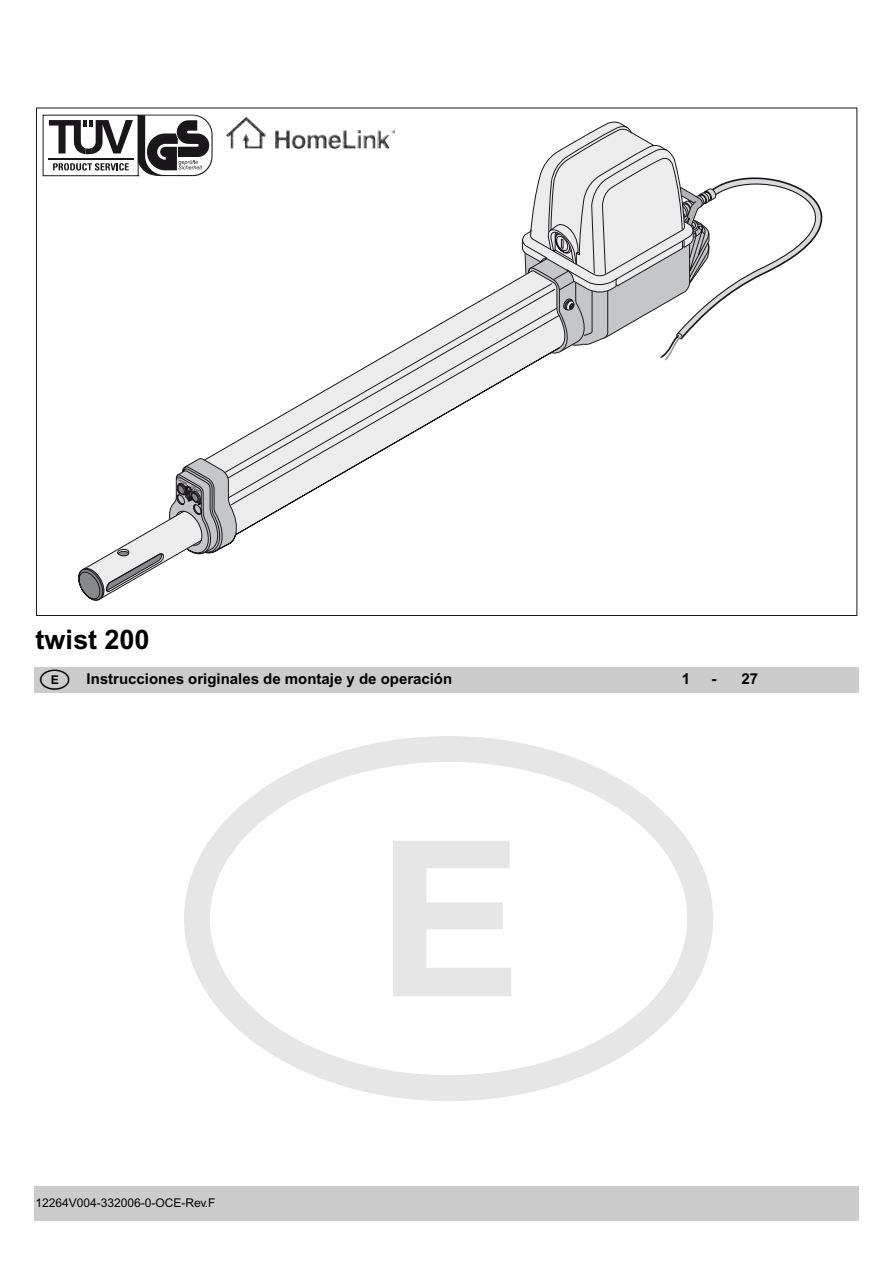
<style>
.page{position:relative;width:893px;height:1263px;background:#fff}
.page>*{position:absolute;margin:0;border:0;box-sizing:border-box;transform-origin:0 0}
.t1{font:540px "National Codes Europe";color:#e6e6e6}
.t2{font:700 27px "Sommer";color:#000}
.t3{font:700 15px "Sommer";color:#000}
.t4{font:12px "Sommer";color:#000}
.t5{font:italic 4.05px "Helvetica";color:#1a171b;scale:1.16 1}
.s1{font-family:"National Codes Europe";font-weight:400;font-size:30px}
</style>
<div class="page">
<div style="left:34px;top:1186px;width:825px;height:34px;background:#ccc"></div>
<div style="left:34px;top:668px;width:825px;height:25px;background:#ccc"></div>
<svg style="left:486px;top:283px;width:35px;height:14px"></svg>
<svg style="left:207px;top:297px;width:329px;height:237px"></svg>
<svg style="left:78px;top:458px;width:160px;height:143px"></svg>
<svg style="left:521px;top:122px;width:337px;height:240px"></svg>
<svg style="left:43px;top:115px;width:170px;height:61px"></svg>
<img style="left:242px;top:121px;width:21px;height:27px">
<p class="t5" style="left:179px;top:477px;width:24px;rotate:30deg">close open</p>
<h2 class="t2" style="left:36px;top:630px;width:116px">twist 200</h2>
<p class="t3" style="left:40px;top:673px;width:414px"><span class="s1">E</span> Instrucciones originales de montaje y de operación</p>
<p class="t3" style="left:682px;top:673px;width:10px">1</p>
<p class="t3" style="left:712px;top:673px;width:48px">- 27</p>
<h1 class="t1" style="left:179px;top:494px;width:541px">E</h1>
<p class="t4" style="left:36px;top:1198px;width:181px">12264V004-332006-0-OCE-Rev.F</p>
</div>
